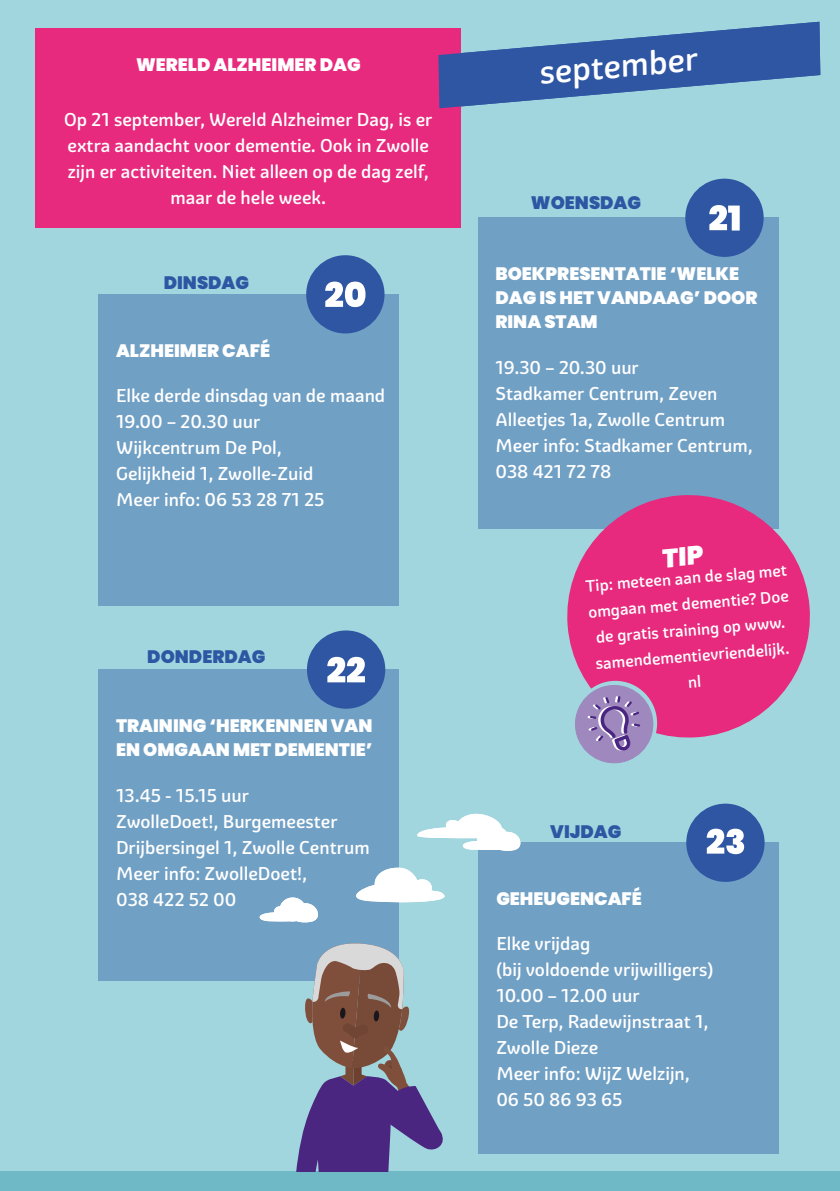
<style>
.page{position:relative;width:840px;height:1191px;background:#fff}
.page>*{position:absolute;margin:0;border:0;box-sizing:border-box;transform-origin:0 0}
.t1{font:500 32.8px "Graviola Soft";color:#fff}
.t2{font:500 18px/26px "Graviola Soft";color:#fff}
.t3{font:900 18px/24px "Poppins";color:#fff}
.t4{font:900 18px "Poppins";color:#2e57a3}
.t5{font:500 16px/26px "Graviola Soft";color:#fff;text-align:center}
</style>
<div class="page">
<div style="left:0;top:0;width:839px;height:1191px;background:#a1d6de"></div>
<div style="left:478px;top:217px;width:300px;height:312px;background:#71a0c5"></div>
<div style="left:685px;top:179px;width:78px;height:78px;background:#2f56a3;border-radius:50%"></div>
<svg style="left:709px;top:205px;width:30px;height:25px"></svg>
<div style="left:98px;top:669px;width:300px;height:312px;background:#71a0c5"></div>
<div style="left:307px;top:630px;width:78px;height:78px;background:#2f56a3;border-radius:50%"></div>
<svg style="left:327px;top:657px;width:38px;height:25px"></svg>
<div style="left:478px;top:842px;width:300px;height:312px;background:#71a0c5"></div>
<div style="left:686px;top:803px;width:78px;height:79px;background:#2f56a3;border-radius:50%"></div>
<svg style="left:706px;top:828px;width:37px;height:26px"></svg>
<div style="left:98px;top:294px;width:300px;height:312px;background:#71a0c5"></div>
<div style="left:306px;top:255px;width:78px;height:78px;background:#2f56a3;border-radius:50%"></div>
<svg style="left:325px;top:281px;width:40px;height:26px"></svg>
<svg style="left:567px;top:490px;width:243px;height:248px;fill:#e72a7d"></svg>
<svg style="left:573px;top:681px;width:83px;height:84px"></svg>
<div style="left:575px;top:685px;width:77px;height:78px;background:#9e88be;border-radius:50%"></div>
<div style="left:574px;top:685px;width:79px;height:78px;border:1px solid #9e88be;border-radius:50%"></div>
<svg style="left:586px;top:692px;width:57px;height:61px"></svg>
<div style="left:0;top:1171px;width:839px;height:20px;background:#6fb9c6"></div>
<svg style="left:296px;top:940px;width:147px;height:231px"></svg>
<div style="left:35px;top:28px;width:426px;height:200px;background:#e72a7d"></div>
<svg style="left:438px;top:22px;width:381px;height:86px"></svg>
<svg style="left:417px;top:814px;width:103px;height:37px"></svg>
<svg style="left:356px;top:866px;width:89px;height:37px"></svg>
<div style="left:279px;top:897px;width:26px;height:24px;background:#fff;border-radius:50%"></div>
<svg style="left:259px;top:903px;width:59px;height:19px"></svg>
<svg style="left:662px;top:545px;width:40px;height:22px"></svg>
<p class="t3" style="left:136px;top:53px;width:226px">WERELD ALZHEIMER DAG</p>
<p class="t2" style="left:64px;top:107px;width:370px;text-align:center">Op 21 september, Wereld Alzheimer Dag, is er extra aandacht voor dementie. Ook in Zwolle zijn er activiteiten. Niet alleen op de dag zelf, maar de hele week.</p>
<p class="t4" style="left:164px;top:272px;width:87px">DINSDAG</p>
<p class="t3" style="left:116px;top:339px;width:155px">ALZHEIMER CAFÉ</p>
<p class="t2" style="left:116px;top:382px;width:270px">Elke derde dinsdag van de maand<br>19.00 – 20.30 uur<br>Wijkcentrum De Pol,<br>Gelijkheid 1, Zwolle-Zuid<br>Meer info: 06 53 28 71 25</p>
<p class="t4" style="left:147px;top:646px;width:119px">DONDERDAG</p>
<p class="t3" style="left:116px;top:714px;width:258px">TRAINING ‘HERKENNEN VAN<br>EN OMGAAN MET DEMENTIE’</p>
<p class="t2" style="left:116px;top:782px;width:255px">13.45 - 15.15 uur<br>ZwolleDoet!, Burgemeester<br>Drijbersingel 1, Zwolle Centrum<br>Meer info: ZwolleDoet!,<br>038 422 52 00</p>
<h1 class="t1" style="left:537px;top:53px;width:160px;rotate:-5deg">september</h1>
<p class="t4" style="left:530px;top:192px;width:112px">WOENSDAG</p>
<p class="t3" style="left:495px;top:262px;width:263px">BOEKPRESENTATIE ‘WELKE<br>DAG IS HET VANDAAG’ DOOR<br>RINA STAM</p>
<p class="t2" style="left:495px;top:354px;width:259px">19.30 – 20.30 uur<br>Stadkamer Centrum, Zeven<br>Alleetjes 1a, Zwolle Centrum<br>Meer info: Stadkamer Centrum,<br>038 421 72 78</p>
<p class="t5" style="left:584px;top:574px;width:203px;rotate:-5deg">Tip: meteen aan de slag met omgaan met dementie? Doe de gratis training op www. samendementievriendelijk. nl</p>
<p class="t4" style="left:550px;top:821px;width:72px">VIJDAG</p>
<p class="t3" style="left:496px;top:887px;width:147px">GEHEUGENCAFÉ</p>
<p class="t2" style="left:496px;top:930px;width:218px">Elke vrijdag<br>(bij voldoende vrijwilligers)<br>10.00 – 12.00 uur<br>De Terp, Radewijnstraat 1,<br>Zwolle Dieze<br>Meer info: WijZ Welzijn,<br>06 50 86 93 65</p>
</div>
